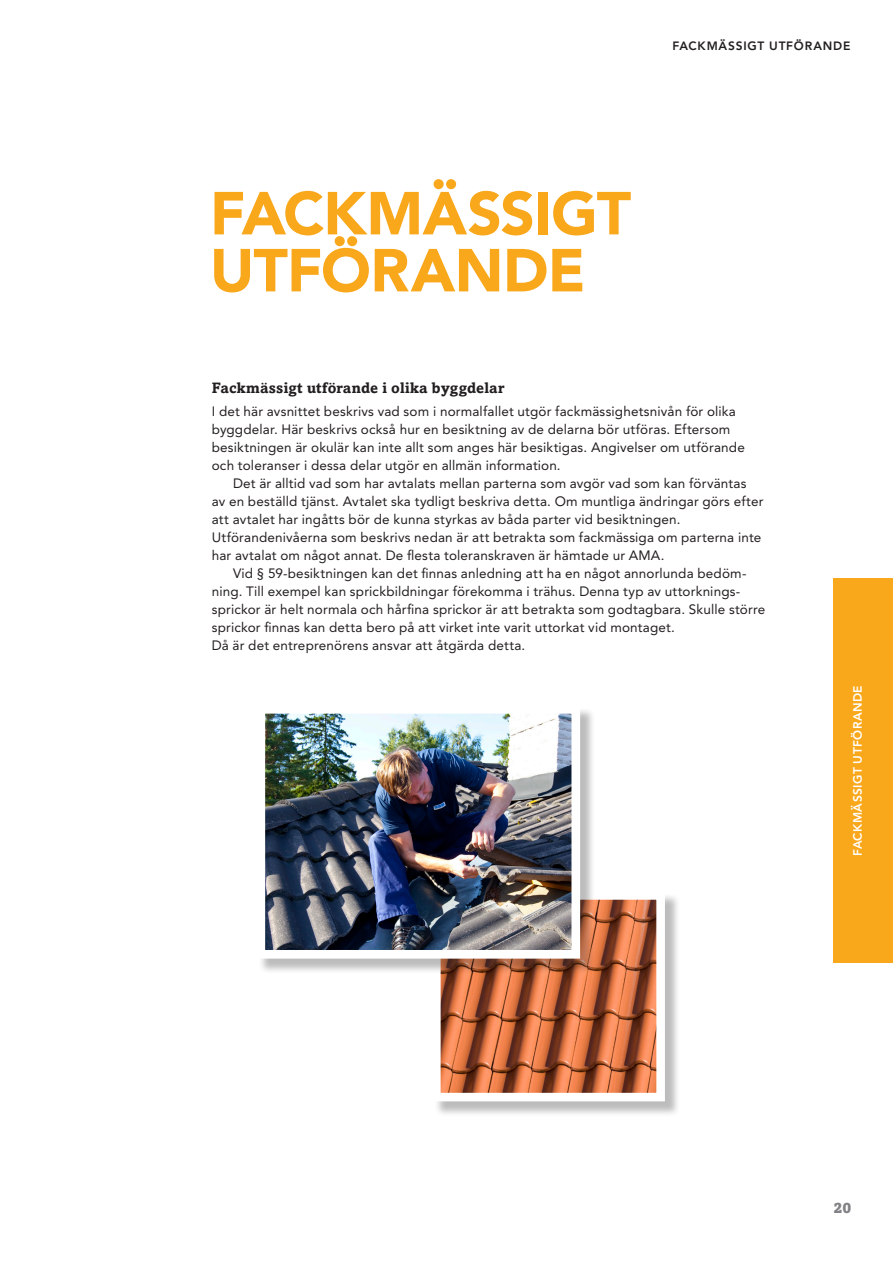
<style>
.page{position:relative;width:893px;height:1263px;background:#fff}
.page>*{position:absolute;margin:0;border:0;box-sizing:border-box;transform-origin:0 0}
.Rubrik_1_VIT{font:900 60px "Avenir LT Std";letter-spacing:-.015em;color:#f9a71b}
.Rubrik_1_kapitelrubr{font:900 60px "Avenir LT Std";letter-spacing:-.01em;color:#f9a71b}
.Mellanrubrik_2{font:700 15px "Amasis MT Std";letter-spacing:.015em;color:#231f20}
.t1{font:900 15px "Amasis MT Std";color:#808285}
.Brödtext_indrag{font:13.5px/18px "Avenir LT Std";letter-spacing:.01em;color:#231f20}
.Brödtext{font:13.5px/18px "Avenir LT Std";letter-spacing:.01em;color:#231f20}
.HUVUD{font:800 12px "Avenir LT Std";letter-spacing:.065em;color:#231f20}
.Flik{font:800 12px "Avenir LT Std";letter-spacing:.035em;color:#fff}
</style>
<div class="page">
<div style="left:434px;top:893px;width:246px;height:224px;background:#231f20;opacity:.3"></div>
<img style="left:442px;top:901px;width:213px;height:190px">
<div style="left:432px;top:891px;width:233px;height:210px;border:9px solid #fff"></div>
<div style="left:259px;top:707px;width:337px;height:267px;background:#231f20;opacity:.3"></div>
<img style="left:267px;top:715px;width:303px;height:234px">
<div style="left:257px;top:705px;width:323px;height:254px;border:9px solid #fff"></div>
<div style="left:833px;top:578px;width:60px;height:385px;background:#f9a71b"></div>
<p class="HUVUD" style="left:672px;top:38px;width:180px">FACKMÄSSIGT UTFÖRANDE</p>
<p class="Rubrik_1_VIT" style="left:210px;top:177px;width:423px">FACKMÄSSIGT</p>
<p class="Rubrik_1_kapitelrubr" style="left:210px;top:234px;width:377px">UTFÖRANDE</p>
<p class="Mellanrubrik_2" style="left:212px;top:379px;width:294px">Fackmässigt utförande i olika byggdelar</p>
<p class="Brödtext" style="left:212px;top:402px;width:535px">I det här avsnittet beskrivs vad som i normalfallet utgör fackmässighetsnivån för olika byggdelar. Här beskrivs också hur en besiktning av de delarna bör utföras. Eftersom besiktningen är okulär kan inte allt som anges här besiktigas. Angivelser om utförande och toleranser i dessa delar utgör en allmän information.</p>
<p class="Brödtext_indrag" style="left:212px;top:474px;width:553px;text-indent:21px">Det är alltid vad som har avtalats mellan parterna som avgör vad som kan förväntas av en beställd tjänst. Avtalet ska tydligt beskriva detta. Om muntliga ändringar görs efter att avtalet har ingåtts bör de kunna styrkas av båda parter vid besiktningen.<br>Utförandenivåerna som beskrivs nedan är att betrakta som fackmässiga om parterna inte har avtalat om något annat. De flesta toleranskraven är hämtade ur AMA.</p>
<p class="Brödtext_indrag" style="left:212px;top:564px;width:555px;text-indent:21px">Vid § 59-besiktningen kan det finnas anledning att ha en något annorlunda bedöm&shy;ning. Till exempel kan sprickbildningar förekomma i trähus. Denna typ av uttorknings&shy;sprickor är helt normala och hårfina sprickor är att betrakta som godtagbara. Skulle större sprickor finnas kan detta bero på att virket inte varit uttorkat vid montaget.<br>Då är det entreprenörens ansvar att åtgärda detta.</p>
<p class="Flik" style="left:850px;top:856px;width:172px;rotate:-90deg">FACKMÄSSIGT UTFÖRANDE</p>
<p class="t1" style="left:833px;top:1198px;width:20px">20</p>
</div>
